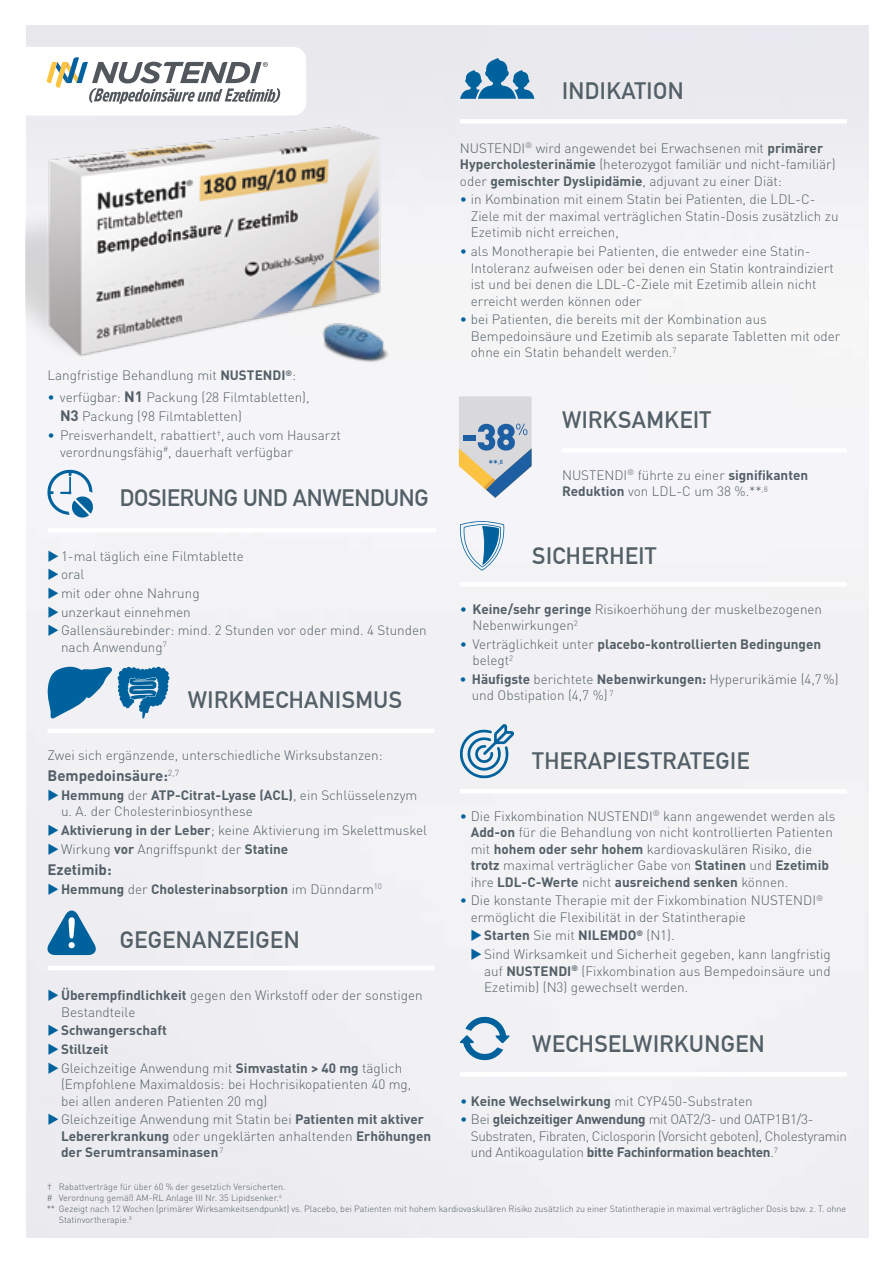
<style>
.page{position:relative;width:893px;height:1263px;background:#fff}
.page>*{position:absolute;margin:0;border:0;box-sizing:border-box;transform-origin:0 0}
.t1{font:700 23.25px "DIN Alternate";letter-spacing:.02em;color:#535f67}
.t2{font:700 23.25px "DIN Alternate";letter-spacing:-.01em;color:#535f67}
.t3{font:700 15px "DIN Pro";color:#535f67}
.t4{font:300 13.5px/16.5px "DIN Pro";color:#535f67}
.t5{font:700 13.5px/16.5px "DIN Pro";color:#535f67}
.t6{font:300 13.5px/16.5px "DIN Pro";letter-spacing:-.025em;color:#535f67}
.t7{font:500 10.05px "DIN Pro";color:#1e5ea3}
.t8{font:300 9px "DIN Pro";color:#535f67}
.s1{font-weight:700}
.s2{color:#00629c}
.s3{font-weight:700;font-size:15px}
.s4{font-weight:300}
.s5{font-weight:300;color:#00629c}
.s6{font-weight:700;color:#00629c}
</style>
<div class="page">
<svg style="left:46px;top:47px;width:260px;height:56px"></svg>
<svg style="left:459px;top:396px;width:73px;height:102px"></svg>
<svg style="left:45px;top:909px;width:53px;height:46px;background:#74a7c6"></svg>
<svg style="left:460px;top:1017px;width:49px;height:43px"></svg>
<svg style="left:47px;top:470px;width:47px;height:48px"></svg>
<svg style="left:460px;top:58px;width:75px;height:41px;background:#71a4c3"></svg>
<svg style="left:459px;top:521px;width:47px;height:50px"></svg>
<svg style="left:460px;top:724px;width:54px;height:54px"></svg>
<svg style="left:46px;top:667px;width:123px;height:51px"></svg>
<img style="left:26px;top:103px;width:374px;height:277px">
<img style="left:311px;top:319px;width:84px;height:44px">
<h1 class="t1" style="left:562px;top:73px;width:123px">INDIKATION</h1>
<p class="t4" style="left:47px;top:366px;width:250px">Langfristige Behandlung mit <span class="s1">NUSTENDI</span><sup>®</sup>:</p>
<p class="t4" style="left:60px;top:386px;width:251px;line-height:19.5px;text-indent:-13px"><span class="s2">•</span> verfügbar: <span class="s3">N1</span> Packung (28 Filmtabletten),<br><span class="s3">N3</span> Packung (98 Filmtabletten)</p>
<p class="t4" style="left:60px;top:426px;width:282px;text-indent:-13px"><span class="s2">•</span> Preisverhandelt, rabattiert<sup>†</sup>, auch vom Hausarzt verordnungsfähig<sup>#</sup>, dauerhaft verfügbar</p>
<h1 class="t2" style="left:120px;top:480px;width:310px">DOSIERUNG UND ANWENDUNG</h1>
<p class="t4" style="left:47px;top:546px;width:198px"><span class="s2">◆</span>1-mal täglich eine Filmtablette</p>
<p class="t4" style="left:47px;top:565px;width:38px"><span class="s2">◆</span>oral</p>
<p class="t4" style="left:47px;top:584px;width:154px"><span class="s2">◆</span>mit oder ohne Nahrung</p>
<p class="t4" style="left:47px;top:602px;width:145px"><span class="s2">◆</span>unzerkaut einnehmen</p>
<p class="t4" style="left:61px;top:621px;width:367px;text-indent:-14px"><span class="s2">◆</span>Gallensäurebinder: mind. 2 Stunden vor oder mind. 4 Stunden nach Anwendung<sup>7</sup></p>
<h1 class="t1" style="left:188px;top:682px;width:216px">WIRKMECHANISMUS</h1>
<p class="t4" style="left:47px;top:745px;width:337px">Zwei sich ergänzende, unterschiedliche Wirksubstanzen:</p>
<p class="t3" style="left:47px;top:766px;width:133px">Bempedoinsäure:<sup>2,7</sup></p>
<p class="t4" style="left:61px;top:786px;width:358px;text-indent:-14px"><span class="s2">◆</span><span class="s1">Hemmung</span> der <span class="s1">ATP-Citrat-Lyase (ACL)</span>, ein Schlüsselenzym u. A. der Cholesterinbiosynthese</p>
<p class="t4" style="left:47px;top:821px;width:381px"><span class="s2">◆</span><span class="s1">Aktivierung in der Leber</span>; keine Aktivierung im Skelettmuskel</p>
<p class="t4" style="left:47px;top:839px;width:242px"><span class="s2">◆</span>Wirkung <span class="s1">vor</span> Angriffspunkt der <span class="s1">Statine</span></p>
<p class="t3" style="left:47px;top:860px;width:66px">Ezetimib:</p>
<p class="t5" style="left:47px;top:880px;width:336px"><span class="s2">◆</span>Hemmung <span class="s4">der</span> Cholesterinabsorption <span class="s4">im Dünndarm</span><sup>10</sup></p>
<h1 class="t1" style="left:120px;top:922px;width:181px">GEGENANZEIGEN</h1>
<p class="t4" style="left:61px;top:986px;width:363px;text-indent:-14px"><span class="s2">◆</span><span class="s1">Überempfindlichkeit</span> gegen den Wirkstoff oder der sonstigen<br>Bestandteile</p>
<p class="t5" style="left:47px;top:1021px;width:121px"><span class="s2">◆</span>Schwangerschaft</p>
<p class="t5" style="left:47px;top:1040px;width:63px"><span class="s2">◆</span>Stillzeit</p>
<p class="t4" style="left:61px;top:1058px;width:352px;text-indent:-14px"><span class="s2">◆</span>Gleichzeitige Anwendung mit <span class="s1">Simvastatin &gt; 40 mg</span> täglich (Empfohlene Maximaldosis: bei Hochrisikopatienten 40 mg, bei allen anderen Patienten 20 mg)</p>
<p class="t5" style="left:61px;top:1110px;width:372px;text-indent:-14px"><span class="s2">◆</span><span class="s4">Gleichzeitige Anwendung mit Statin bei</span> Patienten mit aktiver<br>Lebererkrankung <span class="s4">oder ungeklärten anhaltenden</span> Erhöhungen der Serumtransaminasen<sup>7</sup></p>
<p class="t4" style="left:460px;top:138px;width:377px">NUSTENDI<sup>®</sup> wird angewendet bei Erwachsenen mit <span class="s1">primärer<br>Hypercholesterinämie</span> (heterozygot familiär und nicht-familiär) oder <span class="s1">gemischter Dyslipidämie</span>, adjuvant zu einer Diät:</p>
<p class="t4" style="left:471px;top:190px;width:369px;text-indent:-11px"><span class="s2">•</span> in Kombination mit einem Statin bei Patienten, die LDL-C-<br>Ziele mit der maximal verträglichen Statin-Dosis zusätzlich zu<br>Ezetimib nicht erreichen,</p>
<p class="t4" style="left:471px;top:242px;width:365px;text-indent:-11px"><span class="s2">•</span> als Monotherapie bei Patienten, die entweder eine Statin-Intoleranz aufweisen oder bei denen ein Statin kontraindiziert ist und bei denen die LDL-C-Ziele mit Ezetimib allein nicht erreicht werden können oder</p>
<p class="t4" style="left:471px;top:310px;width:371px;text-indent:-11px"><span class="s2">•</span> bei Patienten, die bereits mit der Kombination aus<br>Bempedoinsäure und Ezetimib als separate Tabletten mit oder ohne ein Statin behandelt werden.<sup>7</sup></p>
<p class="t7" style="left:488px;top:456px;width:16px">**<sup>,8</sup></p>
<h1 class="t1" style="left:562px;top:402px;width:151px">WIRKSAMKEIT</h1>
<p class="t4" style="left:562px;top:465px;width:248px">NUSTENDI<sup>®</sup> führte zu einer <span class="s1">signifikanten<br>Reduktion</span> von LDL-C um 38 %.**<sup>,8</sup></p>
<h1 class="t1" style="left:532px;top:538px;width:126px">SICHERHEIT</h1>
<p class="t4" style="left:472px;top:599px;width:351px;text-indent:-13px"><span class="s2">•</span> <span class="s1">Keine/sehr geringe</span> Risikoerhöhung der muskelbezogenen<br>Nebenwirkungen<sup>2</sup></p>
<p class="t5" style="left:472px;top:635px;width:350px;text-indent:-13px"><span class="s5">•</span> <span class="s4">Verträglichkeit unter</span> placebo-kontrollierten Bedingungen <span class="s4">belegt</span><sup>2</sup></p>
<p class="t4" style="left:472px;top:670px;width:368px;text-indent:-12px"><span class="s6">•</span> <span class="s1">Häufigste</span> berichtete <span class="s1">Nebenwirkungen:</span> Hyperurikämie (4,7%) und Obstipation (4,7 %) <sup>7</sup></p>
<h1 class="t1" style="left:532px;top:743px;width:219px">THERAPIESTRATEGIE</h1>
<p class="t4" style="left:471px;top:806px;width:366px;text-indent:-11px"><span class="s2">•</span> Die Fixkombination NUSTENDI<sup>®</sup> kann angewendet werden als <span class="s1">Add-on</span> für die Behandlung von nicht kontrollierten Patienten mit <span class="s1">hohem oder sehr hohem</span> kardiovaskulären Risiko, die <span class="s1">trotz</span> maximal verträglicher Gabe von <span class="s1">Statinen</span> und <span class="s1">Ezetimib </span>ihre <span class="s1">LDL-C-Werte</span> nicht <span class="s1">ausreichend senken</span> können.</p>
<p class="t4" style="left:471px;top:891px;width:354px;text-indent:-11px"><span class="s2">•</span> Die konstante Therapie mit der Fixkombination NUSTENDI<sup>® </sup>ermöglicht die Flexibilität in der Statintherapie</p>
<p class="t5" style="left:471px;top:927px;width:206px"><span class="s2">◆</span>Starten <span class="s4">Sie mit</span> NILEMDO<sup>®</sup> <span class="s4">(N1).</span></p>
<p class="t4" style="left:484px;top:945px;width:348px;text-align:justify;text-indent:-14px"><span class="s2">◆</span>Sind Wirksamkeit und Sicherheit gegeben, kann langfristig auf <span class="s1">NUSTENDI</span><sup>®</sup> (Fixkombination aus Bempedoinsäure und Ezetimib) (N3) gewechselt werden.</p>
<h1 class="t1" style="left:532px;top:1026px;width:234px">WECHSELWIRKUNGEN</h1>
<p class="t4" style="left:460px;top:1091px;width:294px"><span class="s2">•</span> <span class="s1">Keine Wechselwirkung</span> mit CYP450-Substraten</p>
<p class="t6" style="left:471px;top:1110px;width:378px;text-indent:-11px"><span class="s2">•</span> Bei <span class="s1">gleichzeitiger Anwendung</span> mit OAT2/3- und OATP1B1/3-<br>Substraten, Fibraten, Ciclosporin (Vorsicht geboten), Cholestyramin und Antikoagulation <span class="s1">bitte Fachinformation beachten</span>.<sup>7</sup></p>
<p class="t8" style="left:47px;top:1180px;width:240px">† Rabattverträge für über 60 % der gesetzlich Versicherten.</p>
<p class="t8" style="left:47px;top:1191px;width:236px"># Verordnung gemäß AM-RL Anlage III Nr. 35 Lipidsenker.<sup>6</sup></p>
<p class="t8" style="left:47px;top:1201px;width:801px">** Gezeigt nach 12 Wochen (primärer Wirksamkeitsendpunkt) vs. Placebo, bei Patienten mit hohem kardiovaskulären Risiko zusätzlich zu einer Statintherapie in maximal verträglicher Dosis bzw. z. T. ohne</p>
<p class="t8" style="left:59px;top:1212px;width:75px">Statinvortherapie.<sup>8</sup></p>
</div>
